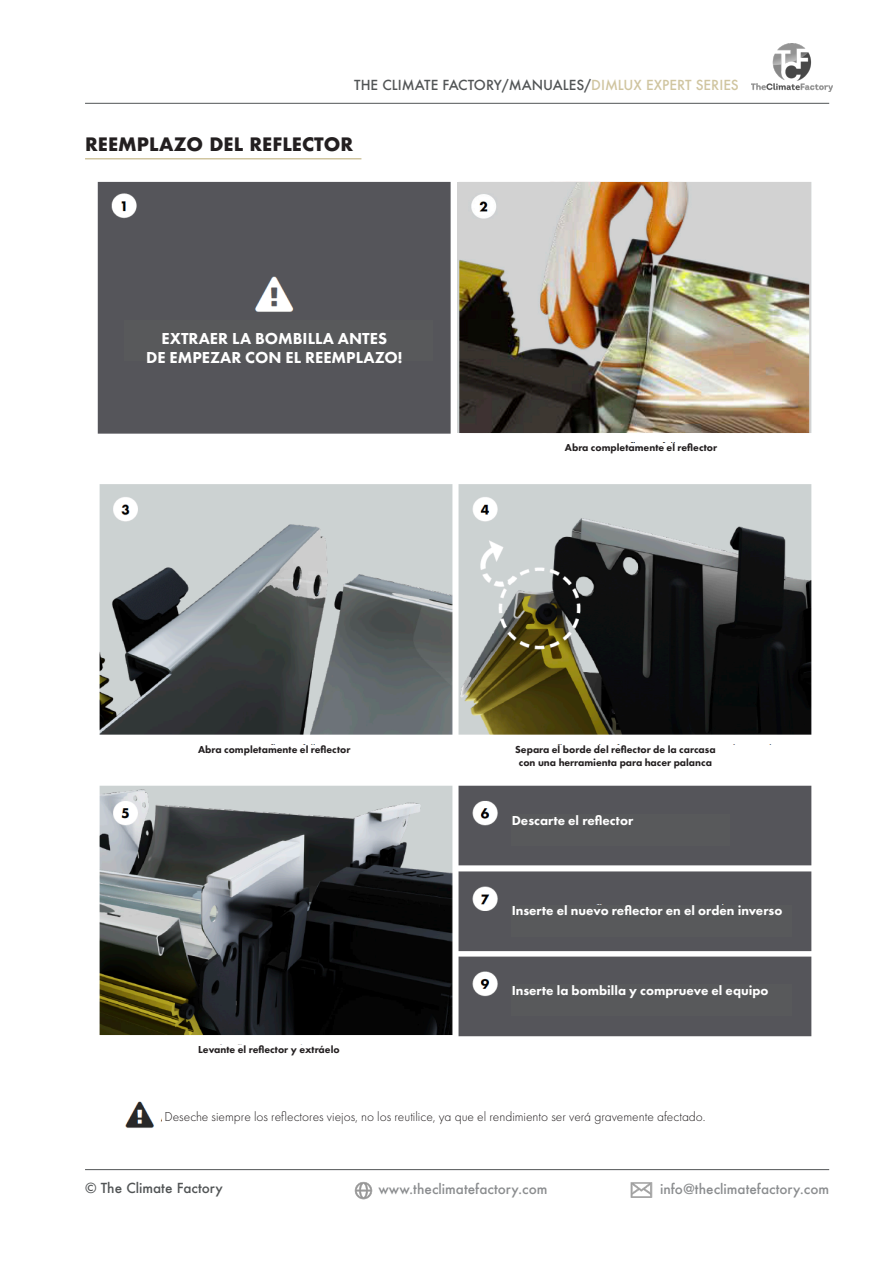
<style>
.page{position:relative;width:893px;height:1263px;background:#fff}
.page>*{position:absolute;margin:0;border:0;box-sizing:border-box;transform-origin:0 0}
.t1{font:700 18px "Futura";color:#231f20}
.t2{font:800 16.5px "Futura PT";color:#fff}
.t3{font:300 13.5px "Futura PT";color:#231f20}
.t4{font:800 13.5px "Futura PT";color:#fff}
.t5{font:500 13.5px "Futura";color:#515455}
.t6{font:500 13.5px "Futura";color:#8b8d8f}
.t7{font:800 10.5px "Futura PT";color:#231f20}
.s1{color:#d0c5a0}
</style>
<div class="page">
<img style="left:752px;top:44px;width:80px;height:48px">
<hr style="left:85px;top:103px;width:744px;height:1px;background:#515455">
<hr style="left:85px;top:1169px;width:744px;height:1px;background:#515455">
<img style="left:355px;top:1181px;width:18px;height:18px">
<img style="left:631px;top:1182px;width:21px;height:16px">
<hr style="left:85px;top:158px;width:276px;height:1px;background:#d0c5a0">
<img style="left:97px;top:181px;width:715px;height:947px">
<div style="left:124px;top:320px;width:309px;height:41px;background:#58595b"></div>
<div style="left:465px;top:443px;width:352px;height:23px;background:#fff"></div>
<div style="left:98px;top:745px;width:353px;height:22px;background:#fff"></div>
<div style="left:439px;top:745px;width:353px;height:22px;background:#fff"></div>
<div style="left:92px;top:1045px;width:353px;height:22px;background:#fff"></div>
<div style="left:512px;top:814px;width:218px;height:32px;background:#58595b"></div>
<div style="left:512px;top:905px;width:280px;height:31px;background:#58595b"></div>
<div style="left:512px;top:984px;width:280px;height:32px;background:#58595b"></div>
<div style="left:162px;top:1102px;width:621px;height:30px;background:#fff"></div>
<img style="left:457px;top:183px;width:354px;height:250px">
<p class="t5" style="left:354px;top:76px;width:386px">THE CLIMATE FACTORY/MANUALES/<span class="s1">DIMLUX EXPERT SERIES</span></p>
<p class="t1" style="left:85px;top:131px;width:270px">REEMPLAZO DEL REFLECTOR</p>
<p class="t2" style="left:161px;top:328px;width:227px">EXTRAER LA BOMBILLA ANTES</p>
<p class="t2" style="left:146px;top:348px;width:258px">DE EMPEZAR CON EL REEMPLAZO!</p>
<p class="t7" style="left:565px;top:441px;width:154px">Abra completamente el reflector</p>
<p class="t7" style="left:198px;top:743px;width:154px">Abra completamente el reflector</p>
<p class="t7" style="left:515px;top:743px;width:202px">Separa el borde del reflector de la carcasa</p>
<p class="t7" style="left:519px;top:756px;width:195px">con una herramienta para hacer palanca</p>
<p class="t4" style="left:512px;top:812px;width:123px">Descarte el reflector</p>
<p class="t4" style="left:512px;top:902px;width:272px">Inserte el nuevo reflector en el orden inverso</p>
<p class="t7" style="left:198px;top:1043px;width:143px">Levante el reflector y extráelo</p>
<p class="t4" style="left:512px;top:982px;width:258px">Inserte la bombilla y comprueve el equipo</p>
<p class="t3" style="left:164px;top:1109px;width:543px">Deseche siempre los reflectores viejos, no los reutilice, ya que el rendimiento ser verá gravemente afectado.</p>
<p class="t5" style="left:85px;top:1179px;width:139px">© The Climate Factory</p>
<p class="t6" style="left:378px;top:1180px;width:171px">www.theclimatefactory.com</p>
<p class="t6" style="left:660px;top:1180px;width:171px">info@theclimatefactory.com</p>
</div>
